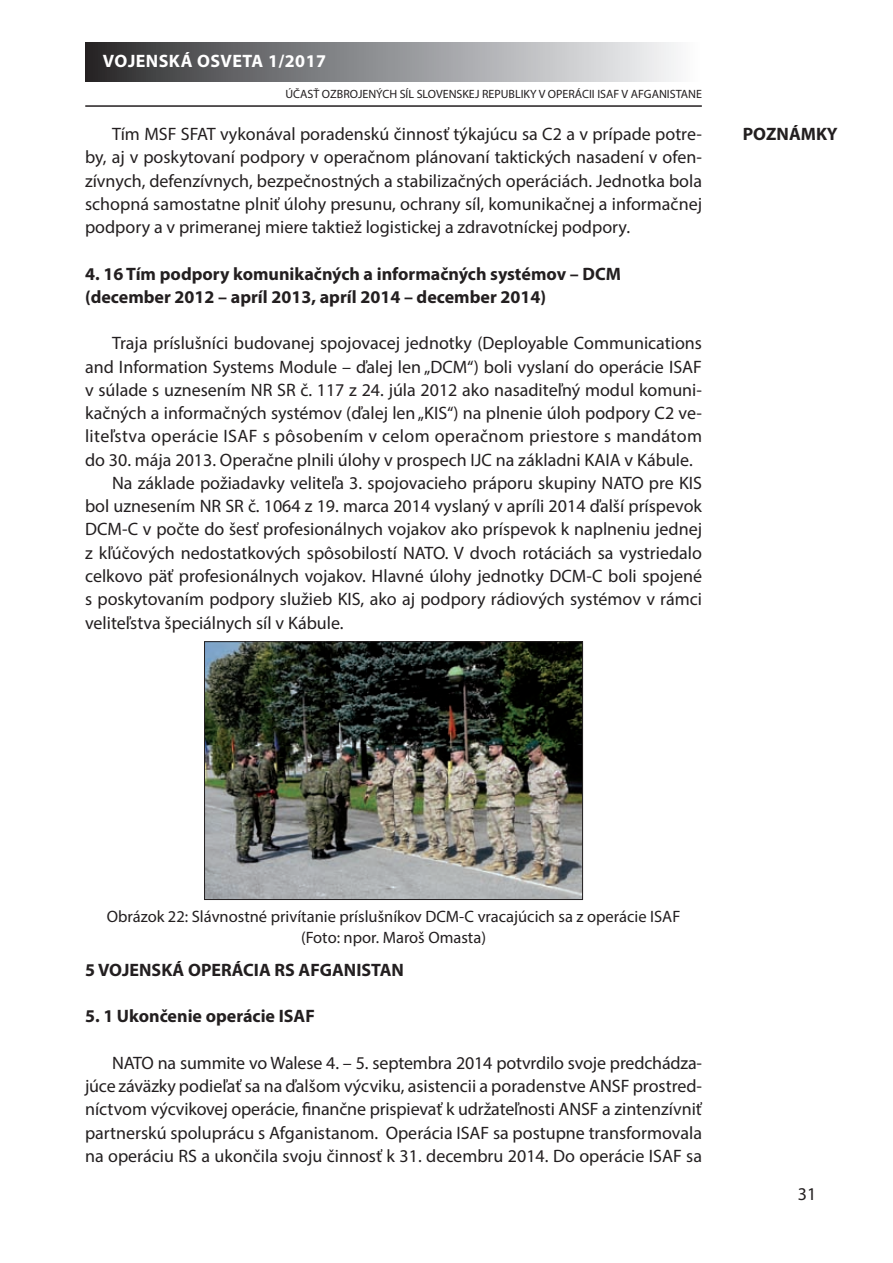
<style>
.page{position:relative;width:893px;height:1263px;background:#fff}
.page>*{position:absolute;margin:0;border:0;box-sizing:border-box;transform-origin:0 0}
.t1{font:18px/23.2px "Myriad Pro";color:#231f20;text-align:justify}
.t2{font:700 18px/23.2px "Myriad Pro";color:#231f20}
.t3{font:18px "Myriad Pro";letter-spacing:.02em;color:#231f20}
.t4{font:700 18px "Myriad Pro";letter-spacing:.025em;color:#fff}
.t5{font:16.5px/21px "Myriad Pro";color:#231f20;text-align:center}
.t6{font:12px "Myriad Pro";color:#231f20}
</style>
<div class="page">
<hr style="left:85px;top:105px;width:617px;height:2px;background:#231f20">
<div style="left:85px;top:43px;width:617px;height:38px;background:linear-gradient(to right,#2c2d2f,#fcfdff)"></div>
<img style="left:206px;top:643px;width:375px;height:255px">
<div style="left:204px;top:641px;width:379px;height:259px;border:1px solid #231f20"></div>
<p class="t4" style="left:103px;top:49px;width:225px">VOJENSKÁ OSVETA 1/2017</p>
<p class="t6" style="left:285px;top:87px;width:418px">ÚČASŤ OZBROJENÝCH SÍL SLOVENSKEJ REPUBLIKY V OPERÁCII ISAF V AFGANISTANE</p>
<p class="t1" style="left:85px;top:122px;width:618px;text-indent:27px">Tím MSF SFAT vykonával poradenskú činnosť týkajúcu sa C2 a v prípade potre&shy;by, aj v poskytovaní podpory v operačnom plánovaní taktických nasadení v ofen&shy;zívnych, defenzívnych, bezpečnostných a stabilizačných operáciách. Jednotka bola schopná samostatne plniť úlohy presunu, ochrany síl, komunikačnej a informačnej podpory a v primeranej miere taktiež logistickej a zdravotníckej podpory.</p>
<p class="t2" style="left:85px;top:261px;width:537px">4. 16 Tím podpory komunikačných a informačných systémov – DCM (december 2012 – apríl 2013, apríl 2014 – december 2014)</p>
<p class="t1" style="left:112px;top:331px;width:591px">Traja príslušníci budovanej spojovacej jednotky (Deployable Communications</p>
<p class="t1" style="left:85px;top:355px;width:618px">and Information Systems Module – ďalej len „DCM“) boli vyslaní do operácie ISAF</p>
<p class="t1" style="left:85px;top:378px;width:618px">v súlade s uznesením NR SR č. 117 z 24. júla 2012 ako nasaditeľný modul komuni-</p>
<p class="t1" style="left:85px;top:401px;width:618px">kačných a informačných systémov (ďalej len „KIS“) na plnenie úloh podpory C2 ve-</p>
<p class="t3" style="left:85px;top:425px;width:618px">liteľstva operácie ISAF s pôsobením v celom operačnom priestore s mandátom</p>
<p class="t1" style="left:85px;top:448px;width:609px">do 30. mája 2013. Operačne plnili úlohy v prospech IJC na základni KAIA v Kábule.</p>
<p class="t1" style="left:112px;top:471px;width:591px">Na základe požiadavky veliteľa 3. spojovacieho práporu skupiny NATO pre KIS</p>
<p class="t1" style="left:85px;top:494px;width:618px">bol uznesením NR SR č. 1064 z 19. marca 2014 vyslaný v apríli 2014 ďalší príspevok</p>
<p class="t1" style="left:85px;top:517px;width:618px">DCM-C v počte do šesť profesionálnych vojakov ako príspevok k naplneniu jednej</p>
<p class="t1" style="left:85px;top:541px;width:618px">z kľúčových nedostatkových spôsobilostí NATO. V dvoch rotáciách sa vystriedalo</p>
<p class="t1" style="left:85px;top:564px;width:618px">celkovo päť profesionálnych vojakov. Hlavné úlohy jednotky DCM-C boli spojené</p>
<p class="t1" style="left:85px;top:587px;width:618px">s poskytovaním podpory služieb KIS, ako aj podpory rádiových systémov v rámci</p>
<p class="t1" style="left:85px;top:611px;width:260px">veliteľstva špeciálnych síl v Kábule.</p>
<p class="t2" style="left:743px;top:122px;width:96px">POZNÁMKY</p>
<p class="t5" style="left:107px;top:905px;width:575px">Obrázok 22: Slávnostné privítanie príslušníkov DCM-C vracajúcich sa z operácie ISAF (Foto: npor. Maroš Omasta)</p>
<p class="t2" style="left:85px;top:957px;width:320px">5 VOJENSKÁ OPERÁCIA RS AFGANISTAN</p>
<p class="t2" style="left:85px;top:1004px;width:231px">5. 1 Ukončenie operácie ISAF</p>
<p class="t1" style="left:85px;top:1051px;width:619px;text-indent:27px">NATO na summite vo Walese 4. – 5. septembra 2014 potvrdilo svoje predchádza&shy;júce záväzky podieľať sa na ďalšom výcviku, asistencii a poradenstve ANSF prostred&shy;níctvom výcvikovej operácie, finančne prispievať k udržateľnosti ANSF a zintenzívniť partnerskú spoluprácu s Afganistanom. Operácia ISAF sa postupne transformovala na operáciu RS a ukončila svoju činnosť k 31. decembru 2014. Do operácie ISAF sa</p>
<p class="t1" style="left:798px;top:1182px;width:20px">31</p>
</div>
